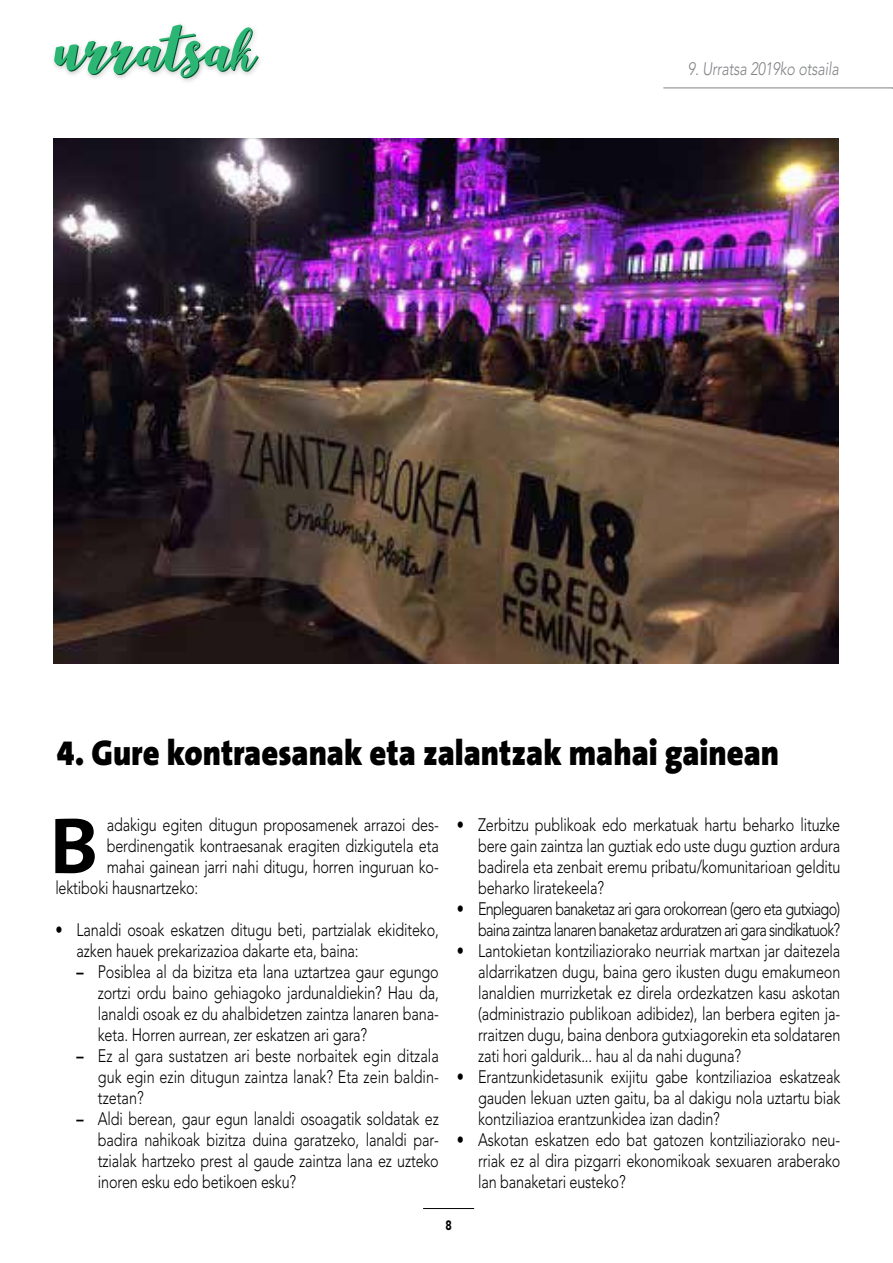
<style>
.page{position:relative;width:893px;height:1263px;background:#fff}
.page>*{position:absolute;margin:0;border:0;box-sizing:border-box;transform-origin:0 0}
.t1{font:88.5px "Aldine";color:#006838}
.t2{font:700 80.25px "The Sans";color:#000;scale:1.05 1}
.t3{font:900 36px "The Sans B9";color:#000;scale:.9 1}
.t4{font:300 18px/21px "Avenir LT Std";letter-spacing:-.01em;color:#000;text-align:justify;scale:.8 1}
.t5{font:300 18px/21px "Avenir LT Std";letter-spacing:-.05em;color:#000;text-align:right;scale:.8 1}
.t6{font:italic 300 18px "Avenir LT Std";letter-spacing:-.01em;color:#808285;scale:.8 1}
.t7{font:900 13.5px "Avenir LT Std";color:#000;scale:.8 1}
.s1{font-weight:800}
</style>
<div class="page">
<img style="left:53px;top:24px;width:207px;height:58px">
<hr style="left:663px;top:88px;width:230px;height:1px;background:#808285">
<hr style="left:423px;top:1208px;width:51px;height:1px;background:#000">
<img style="left:54px;top:138px;width:785px;height:525px">
<h1 class="t1" style="left:55px;top:1px;width:201px">urratsak</h1>
<p class="t6" style="left:688px;top:58px;width:190px">9. Urratsa 2019ko otsaila</p>
<h3 class="t3" style="left:57px;top:734px;width:804px">4. Gure kontraesanak eta zalantzak mahai gainean</h3>
<h2 class="t2" style="left:49px;top:779px;width:48px">B</h2>
<p class="t4" style="left:107px;top:814px;width:417px">adakigu egiten ditugun proposamenek arrazoi des-</p>
<p class="t4" style="left:107px;top:835px;width:417px">berdinengatik kontraesanak eragiten dizkigutela eta</p>
<p class="t4" style="left:107px;top:856px;width:417px">mahai gainean jarri nahi ditugu, horren inguruan ko-</p>
<p class="t4" style="left:55px;top:877px;width:180px">lektiboki hausnartzeko:</p>
<p class="t4" style="left:77px;top:919px;width:454px;text-indent:-21px"><span class="s1">•</span> Lanaldi osoak eskatzen ditugu beti, partzialak ekiditeko, azken hauek prekarizazioa dakarte eta, baina:</p>
<p class="t4" style="left:98px;top:961px;width:428px;text-indent:-21px"><span class="s1">–</span> Posiblea al da bizitza eta lana uztartzea gaur egungo zortzi ordu baino gehiagoko jardunaldiekin? Hau da, lanaldi osoak ez du ahalbidetzen zaintza lanaren bana&shy;keta. Horren aurrean, zer eskatzen ari gara?</p>
<p class="t4" style="left:98px;top:1045px;width:428px;text-indent:-21px"><span class="s1">–</span> Ez al gara sustatzen ari beste norbaitek egin ditzala guk egin ezin ditugun zaintza lanak? Eta zein baldin&shy;tzetan?</p>
<p class="t4" style="left:98px;top:1108px;width:428px;text-indent:-21px"><span class="s1">–</span> Aldi berean, gaur egun lanaldi osoagatik soldatak ez badira nahikoak bizitza duina garatzeko, lanaldi par&shy;tzialak hartzeko prest al gaude zaintza lana ez uzteko inoren esku edo betikoen esku?</p>
<p class="t4" style="left:478px;top:814px;width:454px;text-indent:-21px"><span class="s1">•</span> Zerbitzu publikoak edo merkatuak hartu beharko lituzke bere gain zaintza lan guztiak edo uste dugu guztion ardura badirela eta zenbait eremu pribatu/komunitarioan gelditu beharko liratekeela?</p>
<p class="t5" style="left:457px;top:898px;width:481px"><span class="s1">•</span> Enpleguaren banaketaz ari gara orokorrean (gero eta gutxiago) baina zaintza lanaren banaketaz arduratzen ari gara sindikatuok?</p>
<p class="t4" style="left:478px;top:940px;width:454px;text-indent:-21px"><span class="s1">•</span> Lantokietan kontziliaziorako neurriak martxan jar daitezela aldarrikatzen dugu, baina gero ikusten dugu emakumeon lanaldien murrizketak ez direla ordezkatzen kasu askotan (administrazio publikoan adibidez), lan berbera egiten ja&shy;rraitzen dugu, baina denbora gutxiagorekin eta soldataren zati hori galdurik... hau al da nahi duguna?</p>
<p class="t4" style="left:478px;top:1066px;width:454px;text-indent:-21px"><span class="s1">•</span> Erantzunkidetasunik exijitu gabe kontziliazioa eskatzeak gauden lekuan uzten gaitu, ba al dakigu nola uztartu biak kontziliazioa erantzunkidea izan dadin?</p>
<p class="t4" style="left:478px;top:1129px;width:454px;text-indent:-21px"><span class="s1">•</span> Askotan eskatzen edo bat gatozen kontziliaziorako neu&shy;rriak ez al dira pizgarri ekonomikoak sexuaren araberako lan banaketari eusteko?</p>
<p class="t7" style="left:445px;top:1217px;width:9px">8</p>
</div>
